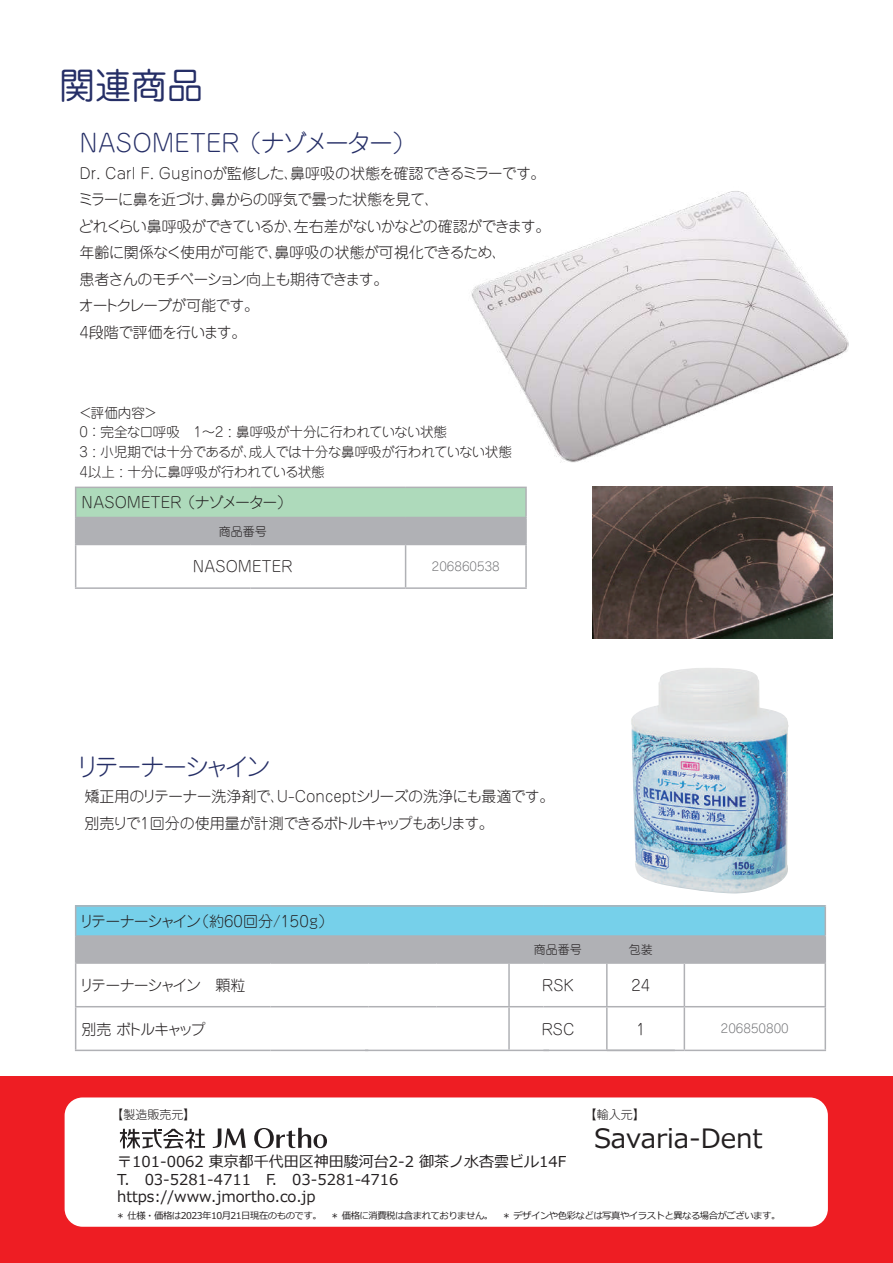
<style>
.page{position:relative;width:893px;height:1263px;background:#fff}
.page>*{position:absolute;margin:0;border:0;box-sizing:border-box;transform-origin:0 0}
.t1{font:36px "Jun 201 Pro";color:#252e66}
.t2{font:26.55px "Meiryo";color:#231f20}
.t3{font:300 24px "Jun 101 Pro";color:#252e66}
.t4{font:300 24px "Jun 101 Pro";letter-spacing:-.11em;color:#252e66}
.t5{font:300 15px/26.5px "Jun 101 Pro";letter-spacing:-.035em;color:#231f20}
.t6{font:15px/17.5px "Meiryo";color:#231f20}
.t7{font:300 15px "Jun 101 Pro";color:#231f20}
.t8{font:300 15px "Jun 101 Pro";letter-spacing:-.09em;color:#231f20}
.t9{font:300 15px "Jun 101 Pro";letter-spacing:-.155em;color:#231f20}
.t10{font:300 13.5px/19.6px "Jun 101 Pro";letter-spacing:-.02em;color:#231f20}
.t11{font:300 12px "Jun 101 Pro";color:#231f20}
.t12{font:300 12px "Jun 101 Pro";color:#6c6d70}
.t13{font:9.3px "Meiryo";letter-spacing:-.05em;color:#231f20}
</style>
<div class="page">
<img style="left:376px;top:191px;width:473px;height:320px">
<div style="left:0;top:1076px;width:893px;height:187px;background:#ee1d23"></div>
<div style="left:65px;top:1097px;width:763px;height:130px;background:#fff;border-radius:18px"></div>
<hr style="left:75px;top:487px;width:176px;height:1px;background:#b0b1b5">
<hr style="left:251px;top:487px;width:155px;height:1px;background:#b0b1b5">
<hr style="left:406px;top:487px;width:121px;height:1px;background:#b0b1b5">
<hr style="left:525px;top:488px;width:2px;height:29px;background:#b0b1b5">
<hr style="left:406px;top:517px;width:121px;height:1px;background:#b0b1b5">
<svg style="left:75px;top:488px;width:451px;height:56px;background:#aec5b8"></svg>
<hr style="left:525px;top:518px;width:2px;height:26px;background:#b0b1b5">
<hr style="left:75px;top:544px;width:176px;height:1px;background:#b0b1b5">
<hr style="left:75px;top:545px;width:1px;height:42px;background:#b0b1b5">
<hr style="left:251px;top:544px;width:155px;height:1px;background:#b0b1b5">
<hr style="left:406px;top:544px;width:121px;height:1px;background:#b0b1b5">
<hr style="left:405px;top:545px;width:1px;height:42px;background:#b0b1b5">
<hr style="left:525px;top:545px;width:2px;height:42px;background:#b0b1b5">
<hr style="left:75px;top:587px;width:176px;height:2px;background:#b0b1b5">
<hr style="left:251px;top:587px;width:155px;height:2px;background:#b0b1b5">
<hr style="left:406px;top:587px;width:121px;height:2px;background:#b0b1b5">
<hr style="left:75px;top:905px;width:195px;height:2px;background:#b0b1b5">
<hr style="left:270px;top:905px;width:98px;height:2px;background:#b0b1b5">
<hr style="left:368px;top:905px;width:68px;height:2px;background:#b0b1b5">
<hr style="left:436px;top:905px;width:107px;height:2px;background:#b0b1b5">
<hr style="left:543px;top:905px;width:141px;height:2px;background:#b0b1b5">
<hr style="left:684px;top:905px;width:142px;height:2px;background:#b0b1b5">
<svg style="left:75px;top:907px;width:751px;height:55px;background:#92c0d0"></svg>
<hr style="left:75px;top:962px;width:195px;height:2px;background:#b0b1b5">
<hr style="left:75px;top:964px;width:1px;height:42px;background:#b0b1b5">
<hr style="left:270px;top:962px;width:98px;height:2px;background:#b0b1b5">
<hr style="left:508px;top:964px;width:2px;height:42px;background:#b0b1b5">
<hr style="left:368px;top:962px;width:68px;height:2px;background:#b0b1b5">
<hr style="left:606px;top:964px;width:2px;height:42px;background:#b0b1b5">
<hr style="left:436px;top:962px;width:107px;height:2px;background:#b0b1b5">
<hr style="left:543px;top:962px;width:141px;height:2px;background:#b0b1b5">
<hr style="left:684px;top:962px;width:142px;height:2px;background:#b0b1b5">
<hr style="left:684px;top:964px;width:1px;height:42px;background:#b0b1b5">
<hr style="left:825px;top:964px;width:1px;height:42px;background:#b0b1b5">
<hr style="left:75px;top:1006px;width:195px;height:1px;background:#b0b1b5">
<hr style="left:75px;top:1007px;width:1px;height:42px;background:#b0b1b5">
<hr style="left:270px;top:1006px;width:98px;height:1px;background:#b0b1b5">
<hr style="left:508px;top:1007px;width:2px;height:42px;background:#b0b1b5">
<hr style="left:368px;top:1006px;width:68px;height:1px;background:#b0b1b5">
<hr style="left:606px;top:1007px;width:2px;height:42px;background:#b0b1b5">
<hr style="left:436px;top:1006px;width:107px;height:1px;background:#b0b1b5">
<hr style="left:543px;top:1006px;width:141px;height:1px;background:#b0b1b5">
<hr style="left:684px;top:1006px;width:142px;height:1px;background:#b0b1b5">
<hr style="left:684px;top:1007px;width:1px;height:42px;background:#b0b1b5">
<hr style="left:825px;top:1007px;width:1px;height:42px;background:#b0b1b5">
<hr style="left:75px;top:1049px;width:195px;height:2px;background:#b0b1b5">
<hr style="left:270px;top:1049px;width:98px;height:2px;background:#b0b1b5">
<hr style="left:365px;top:1049px;width:184px;height:2px;background:#b0b1b5">
<hr style="left:543px;top:1049px;width:141px;height:2px;background:#b0b1b5">
<hr style="left:684px;top:1049px;width:142px;height:2px;background:#b0b1b5">
<img style="left:593px;top:486px;width:240px;height:152px">
<svg style="left:120px;top:1129px;width:85px;height:19px"></svg>
<svg style="left:213px;top:1128px;width:33px;height:20px"></svg>
<svg style="left:254px;top:1128px;width:73px;height:20px"></svg>
<img style="left:631px;top:668px;width:158px;height:226px">
<h1 class="t1" style="left:59px;top:56px;width:146px">関連商品</h1>
<h3 class="t3" style="left:79px;top:124px;width:338px">NASOMETER （ナゾメーター）</h3>
<p class="t5" style="left:78px;top:158px;width:474px">Dr. Carl F. Guginoが監修した、鼻呼吸の状態を確認できるミラーです。ミラーに鼻を近づけ、鼻からの呼気で曇った状態を見て、<br>どれくらい鼻呼吸ができているか、左右差がないかなどの確認ができます。年齢に関係なく使用が可能で、鼻呼吸の状態が可視化できるため、<br>患者さんのモチベーション向上も期待できます。<br>オートクレーブが可能です。<br>4段階で評価を行います。</p>
<p class="t10" style="left:79px;top:401px;width:448px">＜評価内容＞<br>0 ：完全な口呼吸　1～2 : 鼻呼吸が十分に行われていない状態　<br>3 : 小児期では十分であるが、成人では十分な鼻呼吸が行われていない状態　<br>4以上 : 十分に鼻呼吸が行われている状態</p>
<p class="t7" style="left:82px;top:491px;width:212px">NASOMETER （ナゾメーター）</p>
<p class="t11" style="left:219px;top:522px;width:49px">商品番号</p>
<p class="t7" style="left:193px;top:555px;width:101px">NASOMETER</p>
<p class="t12" style="left:432px;top:557px;width:70px">206860538</p>
<h3 class="t4" style="left:75px;top:748px;width:197px">リテーナーシャイン</h3>
<p class="t5" style="left:84px;top:781px;width:471px">矯正用のリテーナー洗浄剤で、U-Conceptシリーズの洗浄にも最適です。別売りで1回分の使用量が計測できるボトルキャップもあります。</p>
<p class="t5" style="left:79px;top:906px;width:256px">リテーナーシャイン（約60回分/150g）</p>
<p class="t11" style="left:534px;top:940px;width:49px">商品番号</p>
<p class="t11" style="left:629px;top:940px;width:25px">包装</p>
<p class="t8" style="left:79px;top:973px;width:168px">リテーナーシャイン　顆粒</p>
<p class="t5" style="left:542px;top:970px;width:33px">RSK</p>
<p class="t5" style="left:631px;top:970px;width:20px">24</p>
<p class="t9" style="left:82px;top:1017px;width:125px">別売 ボトルキャップ</p>
<p class="t5" style="left:541px;top:1014px;width:35px">RSC</p>
<p class="t5" style="left:636px;top:1014px;width:11px">1</p>
<p class="t12" style="left:721px;top:1019px;width:70px">206850800</p>
<p class="t11" style="left:111px;top:1105px;width:86px">【製造販売元】</p>
<p class="t6" style="left:117px;top:1154px;width:451px">〒101-0062 東京都千代田区神田駿河台2-2 御茶ノ水杏雲ビル14F<br>T. 03-5281-4711　F.　03-5281-4716 https://www.jmortho.co.jp</p>
<p class="t11" style="left:585px;top:1105px;width:62px">【輸入元】</p>
<h2 class="t2" style="left:594px;top:1120px;width:170px">Savaria-Dent</h2>
<p class="t13" style="left:116px;top:1209px;width:666px">＊ 仕様・価格は2023年10月21日現在のものです。　＊ 価格に消費税は含まれておりません。　＊ デザインや色彩などは写真やイラストと異なる場合がございます。</p>
</div>
